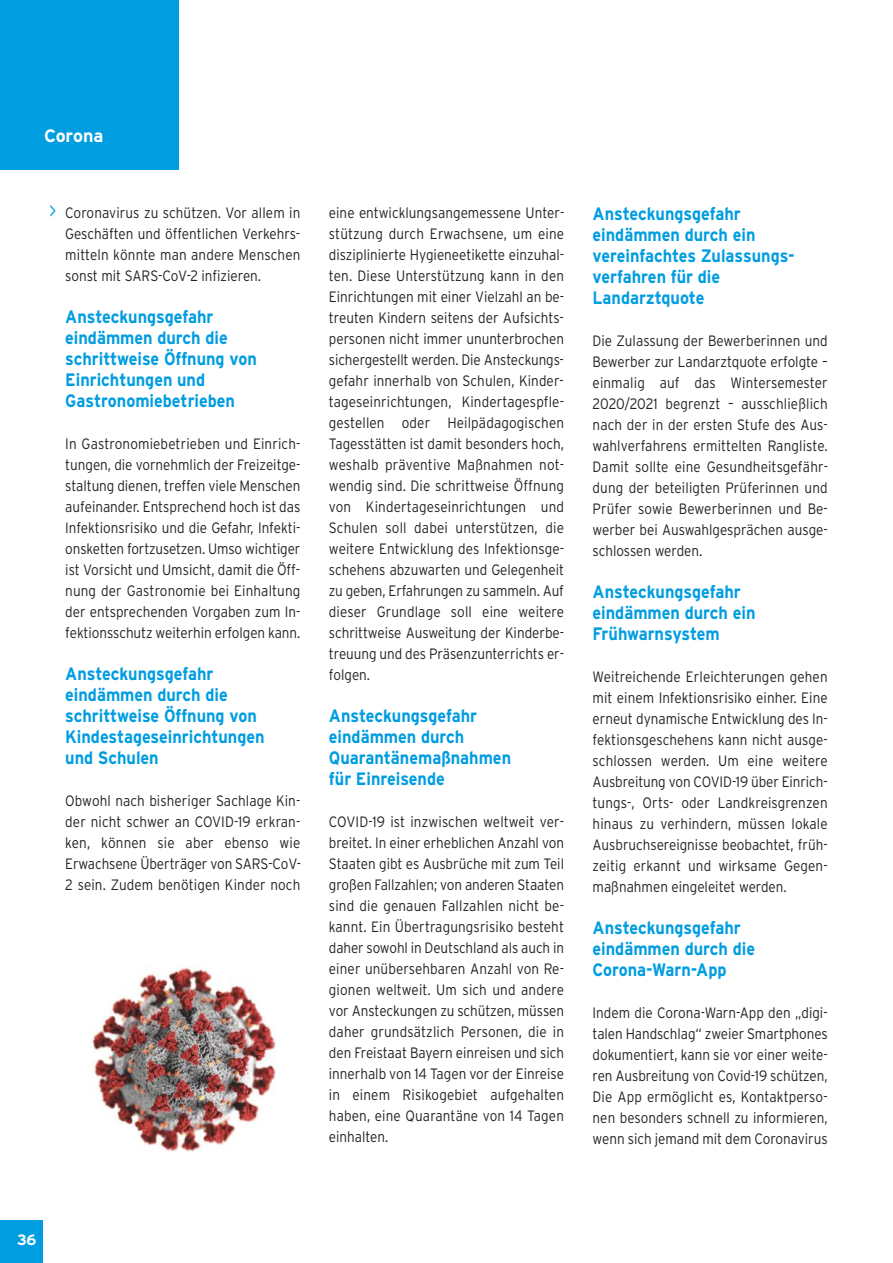
<style>
.page{position:relative;width:893px;height:1263px;background:#fff}
.page>*{position:absolute;margin:0;border:0;box-sizing:border-box;transform-origin:0 0}
.t1{font:300 21px "Interstate";color:#009de0;scale:.9 1}
.t2{font:700 18px/21px "Interstate";color:#009de0;scale:.9 1}
.t3{font:700 18px "Interstate";color:#fff}
.t4{font:300 15px/21px "Interstate";color:#222221;text-align:justify;scale:.9 1}
.t5{font:700 15px "Interstate";color:#fff}
</style>
<div class="page">
<div style="left:0;top:1220px;width:43px;height:43px;background:#009de0"></div>
<div style="left:0;top:0;width:179px;height:170px;background:#009de0"></div>
<img style="left:91px;top:966px;width:185px;height:186px">
<p class="t3" style="left:44px;top:125px;width:61px">Corona</p>
<h1 class="t1" style="left:49px;top:198px;width:10px">&gt;</h1>
<p class="t4" style="left:65px;top:202px;width:263px">Coronavirus zu schützen. Vor allem in Geschäften und öffentlichen Verkehrs&shy;mitteln könnte man andere Menschen sonst mit SARS-CoV-2 infizieren.</p>
<p class="t2" style="left:65px;top:306px;width:214px">Ansteckungsgefahr eindämmen durch die schrittweise Öffnung von<br>Einrichtungen und<br>Gastronomiebetrieben</p>
<p class="t4" style="left:65px;top:433px;width:263px">In Gastronomiebetrieben und Einrich&shy;tungen, die vornehmlich der Freizeitge&shy;staltung dienen, treffen viele Menschen aufeinander. Entsprechend hoch ist das Infektionsrisiko und die Gefahr, Infekti&shy;onsketten fortzusetzen. Umso wichtiger ist Vorsicht und Umsicht, damit die Öff&shy;nung der Gastronomie bei Einhaltung der entsprechenden Vorgaben zum In&shy;fektionsschutz weiterhin erfolgen kann.</p>
<p class="t2" style="left:65px;top:663px;width:223px">Ansteckungsgefahr eindämmen durch die schrittweise Öffnung von<br>Kindestageseinrichtungen und Schulen</p>
<p class="t4" style="left:65px;top:790px;width:263px">Obwohl nach bisheriger Sachlage Kin&shy;der nicht schwer an COVID-19 erkran&shy;ken, können sie aber ebenso wie Erwachsene Überträger von SARS-CoV-2 sein. Zudem benötigen Kinder noch</p>
<p class="t4" style="left:329px;top:202px;width:263px">eine entwicklungsangemessene Unter&shy;stützung durch Erwachsene, um eine disziplinierte Hygieneetikette einzuhal&shy;ten. Diese Unterstützung kann in den Einrichtungen mit einer Vielzahl an be&shy;treuten Kindern seitens der Aufsichts&shy;personen nicht immer ununterbrochen sichergestellt werden. Die Ansteckungs&shy;gefahr innerhalb von Schulen, Kinder&shy;tageseinrichtungen, Kindertagespfle&shy;gestellen oder Heilpädagogischen Tagesstätten ist damit besonders hoch, weshalb präventive Maßnahmen not&shy;wendig sind. Die schrittweise Öffnung von Kindertageseinrichtungen und Schulen soll dabei unterstützen, die weitere Entwicklung des Infektionsge&shy;schehens abzuwarten und Gelegenheit zu geben, Erfahrungen zu sammeln. Auf dieser Grundlage soll eine weitere schrittweise Ausweitung der Kinderbe&shy;treuung und des Präsenzunterrichts er&shy;folgen.</p>
<p class="t2" style="left:329px;top:705px;width:204px">Ansteckungsgefahr eindämmen durch<br>Quarantänemaßnahmen für Einreisende</p>
<p class="t4" style="left:329px;top:811px;width:263px">COVID-19 ist inzwischen weltweit ver&shy;breitet. In einer erheblichen Anzahl von Staaten gibt es Ausbrüche mit zum Teil großen Fallzahlen; von anderen Staaten sind die genauen Fallzahlen nicht be&shy;kannt. Ein Übertragungsrisiko besteht daher sowohl in Deutschland als auch in einer unübersehbaren Anzahl von Re&shy;gionen weltweit. Um sich und andere vor Ansteckungen zu schützen, müssen daher grundsätzlich Personen, die in den Freistaat Bayern einreisen und sich innerhalb von 14 Tagen vor der Einreise in einem Risikogebiet aufgehalten haben, eine Quarantäne von 14 Tagen einhalten.</p>
<p class="t2" style="left:593px;top:203px;width:226px">Ansteckungsgefahr eindämmen durch ein vereinfachtes Zulassungs&shy;verfahren für die<br>Landarztquote</p>
<p class="t4" style="left:593px;top:330px;width:263px">Die Zulassung der Bewerberinnen und Bewerber zur Landarztquote erfolgte – einmalig auf das Wintersemester 2020/2021 begrenzt – ausschließlich nach der in der ersten Stufe des Aus&shy;wahlverfahrens ermittelten Rangliste.<br>Damit sollte eine Gesundheitsgefähr&shy;dung der beteiligten Prüferinnen und Prüfer sowie Bewerberinnen und Be&shy;werber bei Auswahlgesprächen ausge&shy;schlossen werden.</p>
<p class="t2" style="left:593px;top:581px;width:182px">Ansteckungsgefahr eindämmen durch ein<br>Frühwarnsystem</p>
<p class="t4" style="left:593px;top:666px;width:263px">Weitreichende Erleichterungen gehen mit einem Infektionsrisiko einher. Eine erneut dynamische Entwicklung des In&shy;fektionsgeschehens kann nicht ausge&shy;schlossen werden. Um eine weitere Ausbreitung von COVID-19 über Einrich&shy;tungs-, Orts- oder Landkreisgrenzen hinaus zu verhindern, müssen lokale Ausbruchsereignisse beobachtet, früh&shy;zeitig erkannt und wirksame Gegen&shy;maßnahmen eingeleitet werden.</p>
<p class="t2" style="left:593px;top:917px;width:182px">Ansteckungsgefahr eindämmen durch die<br>Corona-Warn-App</p>
<p class="t4" style="left:593px;top:1002px;width:263px">Indem die Corona-Warn-App den „digi&shy;talen Handschlag“ zweier Smartphones dokumentiert, kann sie vor einer weite&shy;ren Ausbreitung von Covid-19 schützen, Die App ermöglicht es, Kontaktperso&shy;nen besonders schnell zu informieren, wenn sich jemand mit dem Coronavirus</p>
<p class="t5" style="left:17px;top:1231px;width:21px">36</p>
</div>
